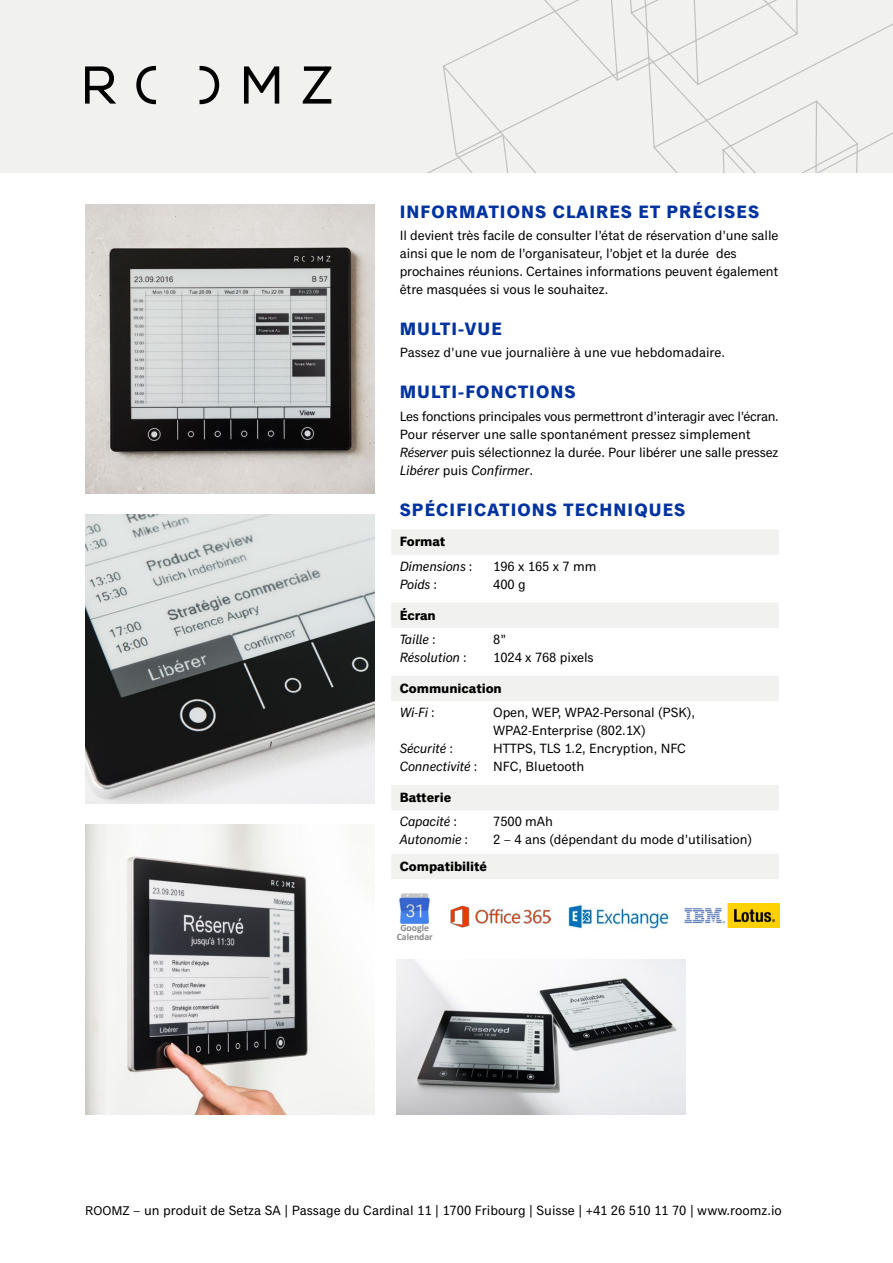
<style>
.page{position:relative;width:893px;height:1263px;background:#fff}
.page>*{position:absolute;margin:0;border:0;box-sizing:border-box;transform-origin:0 0}
.t1{font:700 18px "Classic Grotesque Std";letter-spacing:.06em;color:#0033a0}
.t2{font:13.5px/18px "Classic Grotesque Std";letter-spacing:-.005em;color:#000}
.t3{font:italic 13.5px/24.5px "Classic Grotesque Std";letter-spacing:-.005em;color:#000}
.t4{font:700 13.5px/24.5px "Classic Grotesque Std";letter-spacing:-.005em;color:#000}
.t5{font:700 9.75px/9px "Calibri";color:#878787;text-align:center}
.s1{font-style:italic}
.s2{font-weight:700;font-style:normal}
.s3{font-style:normal}
.s4{font-weight:400;font-style:italic}
.s5{font-weight:400}
.s6{font-size:12.75px}
</style>
<div class="page">
<img style="left:85px;top:204px;width:289px;height:289px">
<img style="left:85px;top:514px;width:289px;height:290px">
<img style="left:85px;top:825px;width:289px;height:289px">
<div style="left:0;top:0;width:893px;height:172px;background:#f1f1f0"></div>
<div style="left:391px;top:529px;width:388px;height:26px;background:#f1f1f0"></div>
<div style="left:391px;top:602px;width:388px;height:26px;background:#f1f1f0"></div>
<div style="left:391px;top:676px;width:388px;height:25px;background:#f1f1f0"></div>
<div style="left:391px;top:785px;width:388px;height:25px;background:#f1f1f0"></div>
<div style="left:391px;top:854px;width:388px;height:25px;background:#f1f1f0"></div>
<svg style="left:85px;top:0;width:808px;height:172px"></svg>
<img style="left:684px;top:903px;width:95px;height:25px">
<img style="left:450px;top:905px;width:100px;height:23px">
<img style="left:568px;top:905px;width:101px;height:24px">
<img style="left:399px;top:893px;width:31px;height:31px">
<img style="left:397px;top:959px;width:289px;height:155px">
<h1 class="t1" style="left:400px;top:201px;width:361px">INFORMATIONS CLAIRES ET PRÉCISES</h1>
<p class="t2" style="left:400px;top:227px;width:380px">Il devient très facile de consulter l’état de réservation d’une salle ainsi que le nom de l’organisateur, l’objet et la durée des prochaines réunions. Certaines informations peuvent également être masquées si vous le souhaitez.</p>
<h1 class="t1" style="left:400px;top:319px;width:104px">MULTI-VUE</h1>
<p class="t2" style="left:400px;top:344px;width:327px">Passez d’une vue journalière à une vue hebdomadaire.</p>
<h1 class="t1" style="left:400px;top:382px;width:177px">MULTI-FONCTIONS</h1>
<p class="t2" style="left:400px;top:408px;width:381px">Les fonctions principales vous permettront d’interagir avec l’écran.<br>Pour réserver une salle spontanément pressez simplement <span class="s1">Réserver</span> puis sélectionnez la durée. Pour libérer une salle pressez <span class="s1">Libérer</span> puis <span class="s1">Confirmer</span>.</p>
<h1 class="t1" style="left:400px;top:499px;width:287px">SPÉCIFICATIONS TECHNIQUES</h1>
<p class="t3" style="left:400px;top:530px;width:74px"><span class="s2">Format<br></span>Dimensions <span class="s3">:</span></p>
<p class="t2" style="left:493px;top:558px;width:105px">196 x 165 x 7 mm</p>
<p class="t3" style="left:400px;top:572px;width:39px">Poids <span class="s3">:</span></p>
<p class="t2" style="left:493px;top:576px;width:34px">400 g</p>
<p class="t3" style="left:400px;top:603px;width:38px"><span class="s2">Écran<br></span>Taille <span class="s3">:</span></p>
<p class="t2" style="left:493px;top:631px;width:14px">8”</p>
<p class="t3" style="left:400px;top:646px;width:68px">Résolution <span class="s3">:</span></p>
<p class="t2" style="left:493px;top:649px;width:102px">1024 x 768 pixels</p>
<p class="t4" style="left:400px;top:677px;width:104px">Communication<br><span class="s4">Wi-Fi</span> <span class="s5">:</span></p>
<p class="t2" style="left:493px;top:704px;width:203px">Open, WEP, WPA2-Personal (PSK),<br>WPA2-Enterprise (802.1X)</p>
<p class="t3" style="left:400px;top:737px;width:55px">Sécurité <span class="s3">:</span></p>
<p class="t2" style="left:400px;top:740px;width:288px;text-indent:94px">HTTPS, TLS 1.2, Encryption, NFC<br><span class="s1">Connectivité</span> : NFC, Bluetooth</p>
<p class="t4" style="left:400px;top:786px;width:59px">Batterie<br><span class="s4">Capacité</span> <span class="s5">:</span></p>
<p class="t2" style="left:493px;top:813px;width:61px">7500 mAh</p>
<p class="t3" style="left:400px;top:828px;width:70px">Autonomie <span class="s3">:</span></p>
<p class="t2" style="left:493px;top:831px;width:260px">2 – 4 ans (dépendant du mode d’utilisation)</p>
<p class="t4" style="left:400px;top:855px;width:89px">Compatibilité</p>
<p class="t5" style="left:397px;top:923px;width:38px">Google<br>Calendar</p>
<p class="t2" style="left:85px;top:1202px;width:698px"><span class="s6">ROOMZ</span> – un produit de Setza SA | Passage du Cardinal 11 | 1700 Fribourg | Suisse | +41 26 510 11 70 | www.roomz.io</p>
</div>
